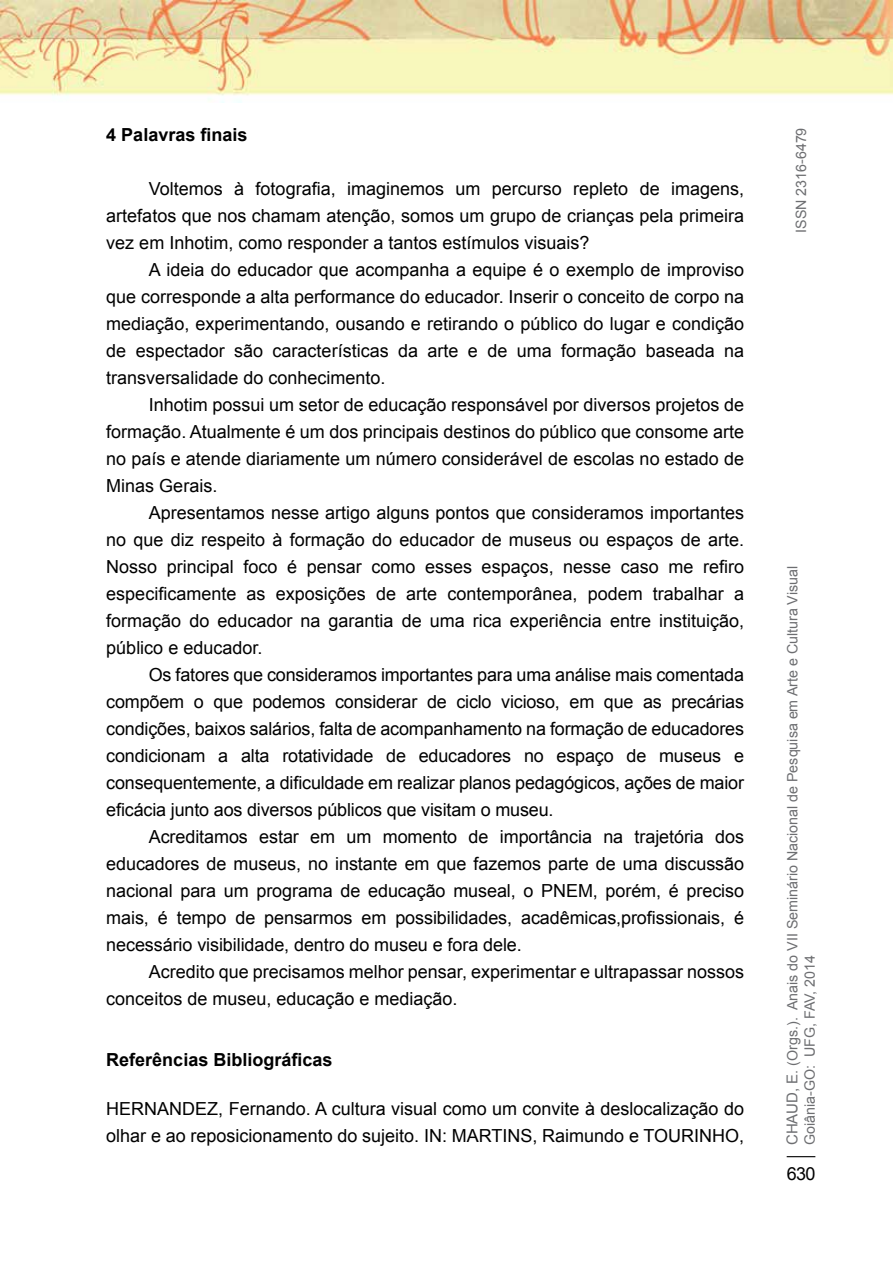
<style>
.page{position:relative;width:893px;height:1263px;background:#fff}
.page>*{position:absolute;margin:0;border:0;box-sizing:border-box;transform-origin:0 0}
.t1{font:18px/27px "Arial";color:#000;text-align:justify}
.t2{font:700 18px "Arial";color:#000}
.t3{font:14.25px/17.1px "Arial";color:#6d6e71}
.s1{font-size:15px}
</style>
<div class="page">
<svg style="left:787px;top:1156px;width:28px;height:1px"></svg>
<img style="left:0;top:0;width:893px;height:102px">
<p class="t2" style="left:106px;top:122px;width:143px">4 Palavras finais</p>
<p class="t1" style="left:106px;top:175px;width:639px;text-indent:43px">Voltemos à fotografia, imaginemos um percurso repleto de imagens, artefatos que nos chamam atenção, somos um grupo de crianças pela primeira vez em Inhotim, como responder a tantos estímulos visuais?</p>
<p class="t1" style="left:106px;top:256px;width:639px;text-indent:43px">A ideia do educador que acompanha a equipe é o exemplo de improviso que corresponde a alta performance do educador. Inserir o conceito de corpo na mediação, experimentando, ousando e retirando o público do lugar e condição de espectador são características da arte e de uma formação baseada na transversalidade do conhecimento.</p>
<p class="t1" style="left:106px;top:391px;width:639px;text-indent:43px">Inhotim possui um setor de educação responsável por diversos projetos de formação. Atualmente é um dos principais destinos do público que consome arte no país e atende diariamente um número considerável de escolas no estado de Minas Gerais.</p>
<p class="t1" style="left:106px;top:499px;width:639px;text-indent:43px">Apresentamos nesse artigo alguns pontos que consideramos importantes no que diz respeito à formação do educador de museus ou espaços de arte.<br>Nosso principal foco é pensar como esses espaços, nesse caso me refiro especificamente as exposições de arte contemporânea, podem trabalhar a formação do educador na garantia de uma rica experiência entre instituição, público e educador.</p>
<p class="t1" style="left:106px;top:661px;width:639px;text-indent:43px">Os fatores que consideramos importantes para uma análise mais comentada compõem o que podemos considerar de ciclo vicioso, em que as precárias condições, baixos salários, falta de acompanhamento na formação de educadores condicionam a alta rotatividade de educadores no espaço de museus e consequentemente, a dificuldade em realizar planos pedagógicos, ações de maior eficácia junto aos diversos públicos que visitam o museu.</p>
<p class="t1" style="left:106px;top:823px;width:639px;text-indent:43px">Acreditamos estar em um momento de importância na trajetória dos educadores de museus, no instante em que fazemos parte de uma discussão nacional para um programa de educação museal, o PNEM, porém, é preciso mais, é tempo de pensarmos em possibilidades, acadêmicas,profissionais, é necessário visibilidade, dentro do museu e fora dele.</p>
<p class="t1" style="left:106px;top:958px;width:639px;text-indent:43px">Acredito que precisamos melhor pensar, experimentar e ultrapassar nossos conceitos de museu, educação e mediação.</p>
<p class="t2" style="left:106px;top:1048px;width:228px">Referências Bibliográficas</p>
<p class="t1" style="left:106px;top:1095px;width:639px">H ERNANDEZ, Fernando. A cultura visual como um convite à deslocalização do olhar e ao reposicionamento do sujeito. IN: MARTINS, Raimundo e TOURINHO,</p>
<p class="t3" style="left:793px;top:233px;width:107px;rotate:-90deg">ISSN 2316-6479</p>
<p class="t3" style="left:784px;top:1145px;width:581px;rotate:-90deg"><span class="s1">Chaud, E</span>. (Orgs.). Anais do VII Seminário Nacional de Pesquisa em Arte e Cultura Visual<br>Goiânia-GO: U FG, FAV, 2014</p>
<p class="t1" style="left:787px;top:1160px;width:30px">630</p>
</div>
